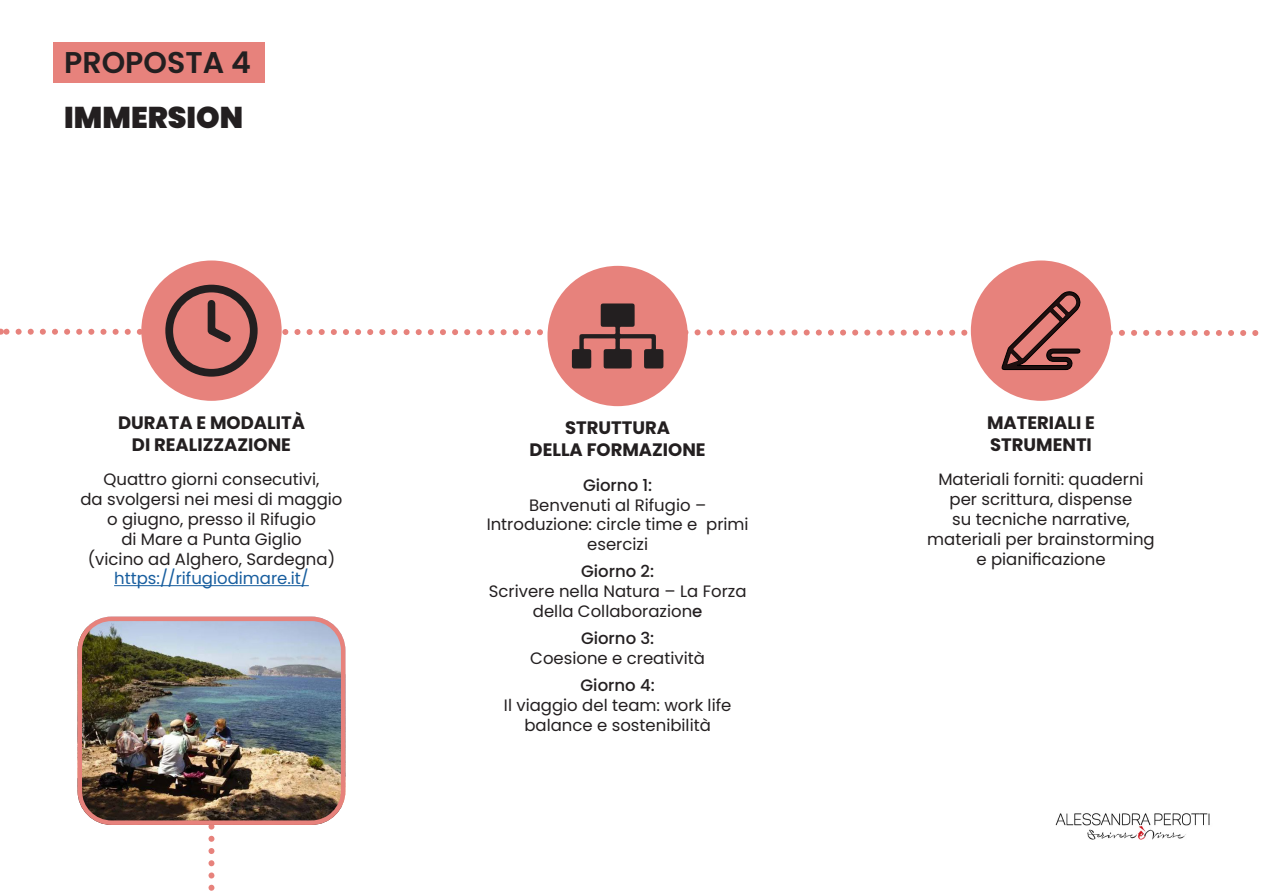
<style>
.page{position:relative;width:1263px;height:893px;background:#fff}
.page>*{position:absolute;margin:0;border:0;box-sizing:border-box;transform-origin:0 0}
.t1{font:600 30px "Poppins";color:#231f20}
.t2{font:900 30px "Poppins";color:#231f20}
.t3{font:700 18px/21.6px "Poppins";color:#231f20;text-align:center}
.t4{font:16.5px/19.8px "Poppins";color:#231f20;text-align:center}
.s1{font-weight:500}
.s2{color:#175d9e}
</style>
<div class="page">
<div style="left:53px;top:43px;width:211px;height:40px;background:#e7827c"></div>
<div style="left:547px;top:266px;width:141px;height:140px;background:#e7827c;border-radius:50%"></div>
<div style="left:141px;top:260px;width:141px;height:141px;background:#e7827c;border-radius:50%"></div>
<hr style="left:114px;top:585px;width:195px;height:1px;background:#175d9e">
<div style="left:971px;top:260px;width:140px;height:141px;background:#e7827c;border-radius:50%"></div>
<svg style="left:208px;top:825px;width:6px;height:66px"></svg>
<img style="left:78px;top:617px;width:267px;height:203px">
<div style="left:78px;top:617px;width:267px;height:208px;border:4px solid #e7827c;border-radius:32px"></div>
<img style="left:1055px;top:813px;width:155px;height:27px">
<svg style="left:0;top:285px;width:1259px;height:92px"></svg>
<p class="t1" style="left:64px;top:45px;width:188px">PROPOSTA 4</p>
<p class="t2" style="left:64px;top:100px;width:180px">IMMERSION</p>
<p class="t3" style="left:118px;top:412px;width:188px">DURATA E MODALITÀ<br>DI REALIZZAZIONE</p>
<p class="t3" style="left:987px;top:412px;width:109px;text-align:left">MATERIALI E<br>STRUMENTI</p>
<p class="t3" style="left:530px;top:417px;width:178px">STRUTTURA<br>DELLA FORMAZIONE</p>
<p class="t4" style="left:487px;top:475px;width:263px"><span class="s1">Giorno 1:<br></span>Benvenuti al Rifugio –<br>Introduzione: circle time e primi esercizi</p>
<p class="t4" style="left:489px;top:562px;width:259px"><span class="s1">Giorno 2:<br></span>Scrivere nella Natura – La Forza della Collaborazion<span class="s1">e</span></p>
<p class="t4" style="left:530px;top:629px;width:176px"><span class="s1">Giorno 3:<br></span>Coesione e creatività</p>
<p class="t4" style="left:504px;top:676px;width:229px"><span class="s1">Giorno 4:<br></span>Il viaggio del team: work life balance e sostenibilità</p>
<p class="t4" style="left:80px;top:470px;width:264px">Quattro giorni consecutivi,<br>da svolgersi nei mesi di maggio o giugno, presso il Rifugio<br>di Mare a Punta Giglio<br>(vicino ad Alghero, Sardegna) <span class="s2">https://rifugiodimare.it/</span></p>
<p class="t4" style="left:927px;top:470px;width:229px">Materiali forniti: quaderni per scrittura, dispense<br>su tecniche narrative, materiali per brainstorming e pianificazione</p>
</div>
